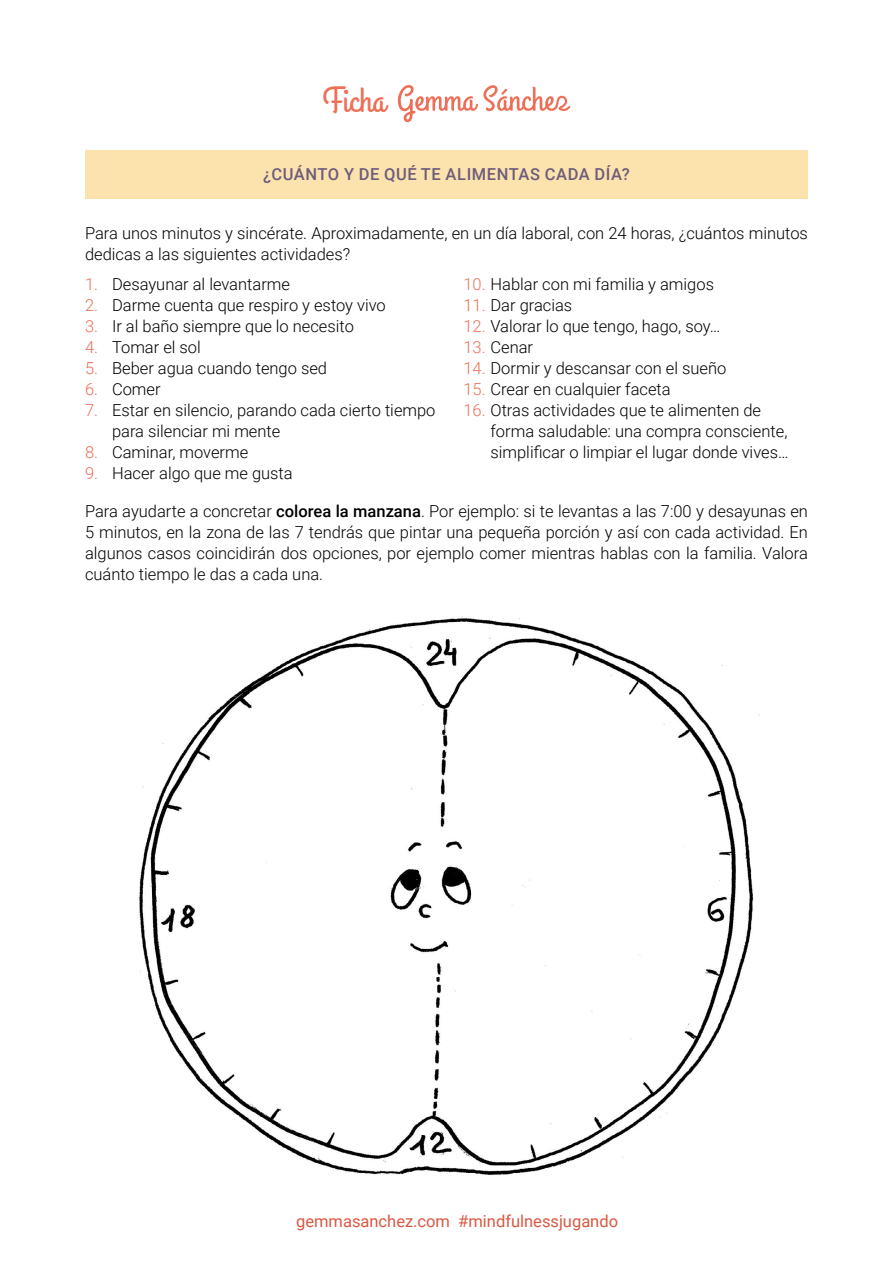
<style>
.page{position:relative;width:893px;height:1263px;background:#fff}
.page>*{position:absolute;margin:0;border:0;box-sizing:border-box;transform-origin:0 0}
.t1{font:35.25px "Grand Hotel";color:#ed6f57}
.t2{font:300 16.5px/21px "Roboto";color:#000}
.t3{font:16.5px "Roboto";color:#d95842}
.t4{font:500 16.5px "Roboto";letter-spacing:.035em;color:#6d5c7c}
.s1{color:#ed6f57}
.s2{font-weight:500}
</style>
<div class="page">
<div style="left:85px;top:150px;width:723px;height:48px;background:#fce3ad"></div>
<svg style="left:398px;top:85px;width:172px;height:37px"></svg>
<img style="left:139px;top:616px;width:621px;height:559px">
<h1 class="t1" style="left:323px;top:78px;width:64px">Ficha</h1>
<p class="t4" style="left:263px;top:163px;width:368px">¿CUÁNTO Y DE QUÉ TE ALIMENTAS CADA DÍA?</p>
<p class="t2" style="left:85px;top:222px;width:724px">Para unos minutos y sincérate. Aproximadamente, en un día laboral, con 24 horas, ¿cuántos minutos dedicas a las siguientes actividades?</p>
<p class="t2" style="left:85px;top:273px;width:206px"><span class="s1">1.</span> Desayunar al levantarme</p>
<p class="t2" style="left:85px;top:294px;width:302px"><span class="s1">2.</span> Darme cuenta que respiro y estoy vivo</p>
<p class="t2" style="left:85px;top:315px;width:270px"><span class="s1">3.</span> Ir al baño siempre que lo necesito</p>
<p class="t2" style="left:85px;top:336px;width:117px"><span class="s1">4.</span> Tomar el sol</p>
<p class="t2" style="left:85px;top:357px;width:244px"><span class="s1">5.</span> Beber agua cuando tengo sed</p>
<p class="t2" style="left:85px;top:378px;width:77px"><span class="s1">6.</span> Comer</p>
<p class="t2" style="left:112px;top:399px;width:325px;text-indent:-27px"><span class="s1">7.</span> Estar en silencio, parando cada cierto tiempo para silenciar mi mente</p>
<p class="t2" style="left:85px;top:441px;width:165px"><span class="s1">8.</span> Caminar, moverme</p>
<p class="t2" style="left:85px;top:462px;width:209px"><span class="s1">9.</span> Hacer algo que me gusta</p>
<p class="t2" style="left:463px;top:273px;width:252px"><span class="s1">10.</span> Hablar con mi familia y amigos</p>
<p class="t2" style="left:463px;top:294px;width:110px"><span class="s1">11.</span> Dar gracias</p>
<p class="t2" style="left:463px;top:315px;width:258px"><span class="s1">12.</span> Valorar lo que tengo, hago, soy…</p>
<p class="t2" style="left:463px;top:336px;width:71px"><span class="s1">13.</span> Cenar</p>
<p class="t2" style="left:463px;top:357px;width:264px"><span class="s1">14.</span> Dormir y descansar con el sueño</p>
<p class="t2" style="left:463px;top:378px;width:209px"><span class="s1">15.</span> Crear en cualquier faceta</p>
<p class="t2" style="left:490px;top:399px;width:300px;text-indent:-27px"><span class="s1">16.</span> Otras actividades que te alimenten de forma saludable: una compra consciente, simplificar o limpiar el lugar donde vives…</p>
<p class="t2" style="left:85px;top:500px;width:724px;text-align:justify">Para ayudarte a concretar <span class="s2">colorea la manzana</span>. Por ejemplo: si te levantas a las 7:00 y desayunas en 5 minutos, en la zona de las 7 tendrás que pintar una pequeña porción y así con cada actividad. En algunos casos coincidirán dos opciones, por ejemplo comer mientras hablas con la familia. Valora cuánto tiempo le das a cada una.</p>
<p class="t3" style="left:296px;top:1209px;width:323px">gemmasanchez.com #mindfulnessjugando</p>
</div>
